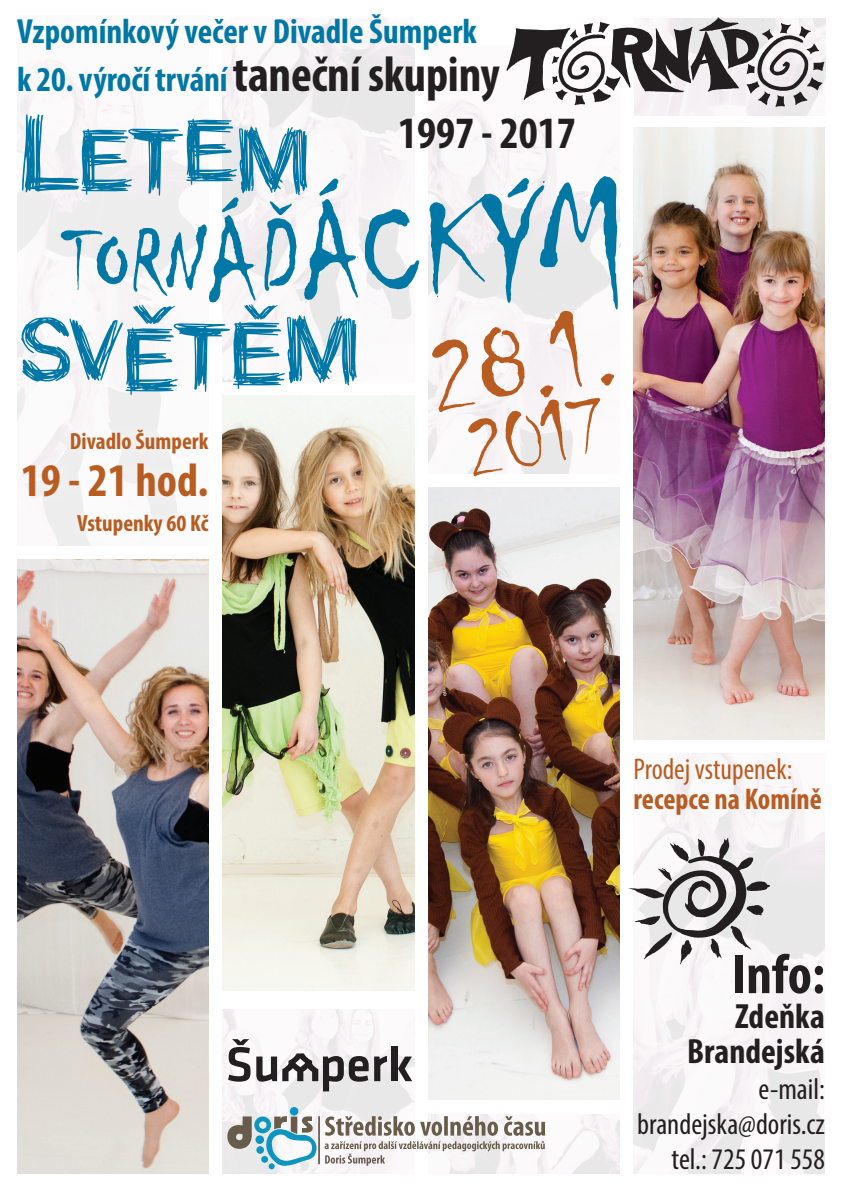
<style>
.page{position:relative;width:842px;height:1191px;background:#fff}
.page>*{position:absolute;margin:0;border:0;box-sizing:border-box;transform-origin:0 0}
.t1{font:700 condensed 56.2px "Myriad Pro";color:#231f20}
.t2{font:700 condensed 47px "Myriad Pro";color:#b95c21}
.t3{font:700 condensed 45px "Myriad Pro";color:#231f20}
.t4{font:700 condensed 35.2px/35.2px "Myriad Pro";color:#231f20;text-align:right}
.t5{font:700 condensed 35px/48px "Myriad Pro";color:#0077a5}
.t6{font:condensed 30px/35.2px "Myriad Pro";color:#231f20;text-align:right}
.t7{font:condensed 30px "Myriad Pro";color:#b95c21}
.t8{font:700 condensed 30px "Myriad Pro";color:#b95c21}
.t9{font:700 condensed 23.5px "Myriad Pro";color:#b95c21}
.s1{font-size:50px;color:#231f20}
</style>
<div class="page">
<img style="left:428px;top:68px;width:189px;height:396px">
<img style="left:223px;top:18px;width:191px;height:302px">
<img style="left:633px;top:753px;width:192px;height:421px">
<img style="left:223px;top:1010px;width:191px;height:164px">
<img style="left:428px;top:1114px;width:192px;height:60px">
<div style="left:290px;top:1107px;width:8px;height:8px;background:#0b96bf;border-radius:50%"></div>
<svg style="left:227px;top:1116px;width:318px;height:53px"></svg>
<svg style="left:507px;top:17px;width:317px;height:90px"></svg>
<div style="left:8px;top:415px;width:215px;height:135px;background:#fff;opacity:.75"></div>
<svg style="left:432px;top:311px;width:182px;height:165px"></svg>
<svg style="left:228px;top:1039px;width:22px;height:42px"></svg>
<svg style="left:256px;top:1046px;width:156px;height:45px"></svg>
<img style="left:17px;top:559px;width:191px;height:615px">
<img style="left:223px;top:396px;width:191px;height:594px">
<img style="left:428px;top:488px;width:192px;height:611px">
<img style="left:634px;top:128px;width:191px;height:611px">
<svg style="left:628px;top:837px;width:142px;height:128px"></svg>
<svg style="left:21px;top:304px;width:336px;height:91px"></svg>
<svg style="left:22px;top:114px;width:285px;height:101px"></svg>
<svg style="left:61px;top:176px;width:559px;height:134px"></svg>
<p class="t5" style="left:17px;top:7px;width:484px">Vzpomínkový večer v Divadle Šumperk k 20. výročí trvání <span class="s1">taneční skupiny</span></p>
<p class="t3" style="left:398px;top:105px;width:179px">1997 - 2017</p>
<p class="t9" style="left:70px;top:427px;width:140px">Divadlo Šumperk</p>
<h2 class="t2" style="left:21px;top:451px;width:189px">19 - 21 hod.</h2>
<p class="t9" style="left:77px;top:509px;width:133px">Vstupenky 60 Kč</p>
<p class="t7" style="left:633px;top:751px;width:160px">Prodej vstupenek:</p>
<p class="t8" style="left:633px;top:780px;width:190px">recepce na Komíně</p>
<h1 class="t1" style="left:732px;top:939px;width:94px">Info:</h1>
<p class="t4" style="left:687px;top:998px;width:139px">Zdeňka<br>Brandejská</p>
<p class="t6" style="left:637px;top:1070px;width:189px">e-mail: brandejska@doris.cz tel.: 725 071 558</p>
</div>
